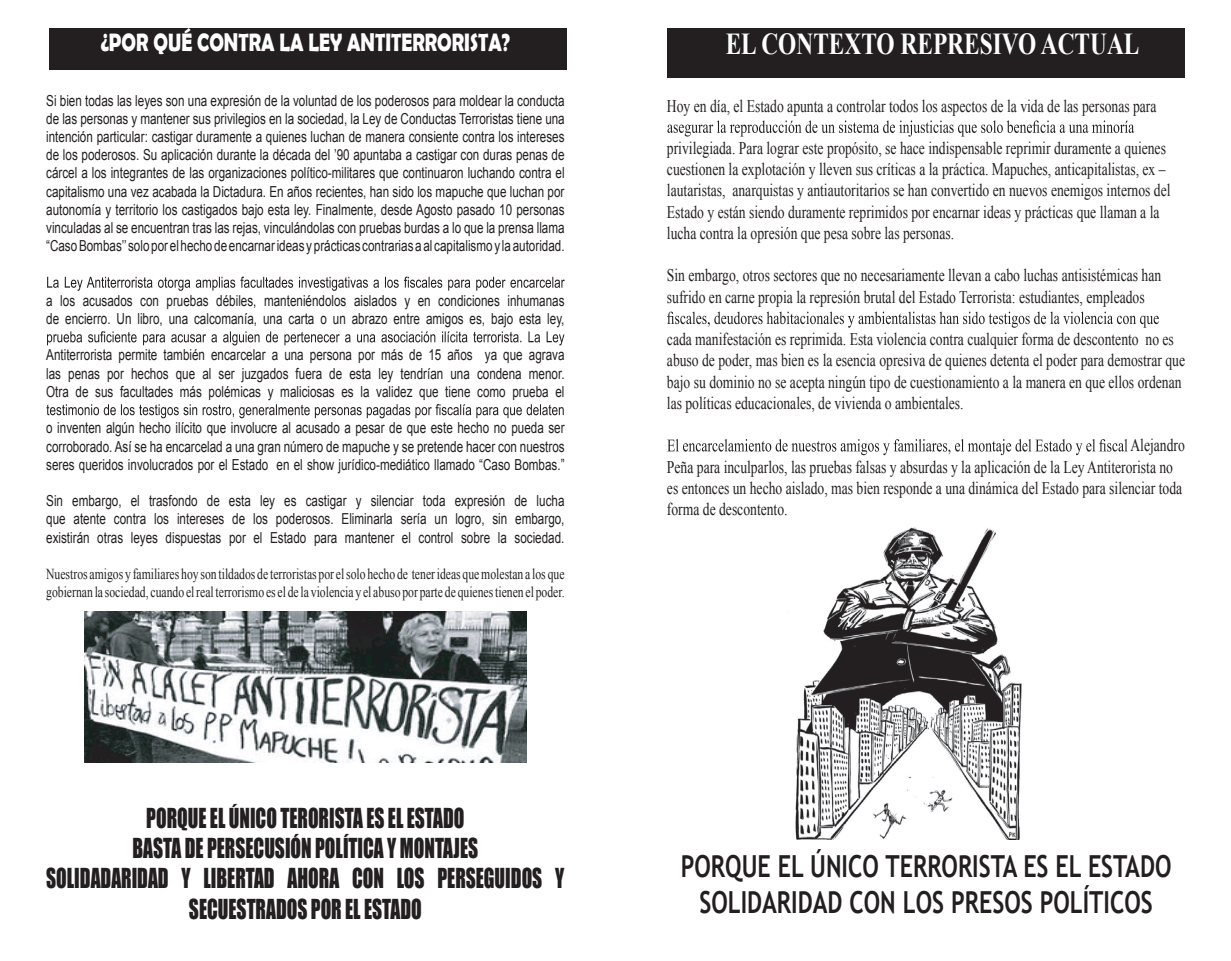
<style>
.page{position:relative;width:1231px;height:961px;background:#fff}
.page>*{position:absolute;margin:0;border:0;box-sizing:border-box;transform-origin:0 0}
.t1{font:700 30.3px/36.5px "Trebuchet MS";color:#231f20;text-align:center;scale:.77 1}
.t2{font:700 30.3px "Times New Roman";color:#fff;scale:.77 1}
.t3{font:25.2px/30.3px "Impact";color:#231f20;text-align:center;scale:.77 1}
.t4{font:700 25.2px "Berlin Sans FB Demi";color:#fff;scale:.77 1}
.t5{font:17.7px/21.3px "Times New Roman";color:#231f20;scale:.77 1}
.t6{font:15.15px/18.1px "Arial";color:#231f20;text-align:justify;scale:.77 1}
.t7{font:15.15px/18.1px "Times New Roman";color:#231f20;scale:.77 1}
</style>
<div class="page">
<img style="left:85px;top:611px;width:441px;height:151px">
<img style="left:795px;top:527px;width:227px;height:312px">
<div style="left:49px;top:28px;width:517px;height:42px;background:#231f20"></div>
<div style="left:667px;top:29px;width:517px;height:49px;background:#231f20"></div>
<svg style="left:47px;top:276px;width:517px;height:15px"></svg>
<svg style="left:47px;top:331px;width:517px;height:14px"></svg>
<svg style="left:46px;top:404px;width:518px;height:14px"></svg>
<svg style="left:667px;top:120px;width:467px;height:17px"></svg>
<svg style="left:667px;top:311px;width:491px;height:17px"></svg>
<svg style="left:667px;top:439px;width:460px;height:16px"></svg>
<h2 class="t4" style="left:101px;top:28px;width:533px">¿POR QUÉ CONTRA LA LEY ANTITERRORISTA?</h2>
<p class="t6" style="left:46px;top:91px;width:675px">Si bien todas las leyes son una expresión de la voluntad de los poderosos para moldear la conducta de las personas y mantener sus privilegios en la sociedad, la Ley de Conductas Terroristas tiene una intención particular: castigar duramente a quienes luchan de manera consiente contra los intereses de los poderosos. Su aplicación durante la década del ’90 apuntaba a castigar con duras penas de cárcel a los integrantes de las organizaciones político-militares que continuaron luchando contra el capitalismo una vez acabada la Dictadura. En años recientes, han sido los mapuche que luchan por autonomía y territorio los castigados bajo esta ley. Finalmente, desde Agosto pasado 10 personas vinculadas al se encuentran tras las rejas, vinculándolas con pruebas burdas a lo que la prensa llama “CasoBombas’’solo por el hecho de encarnarideas y prácticas contrarias a al capitalismo y la autoridad.</p>
<p class="t6" style="left:46px;top:291px;width:674px">a los acusados con pruebas débiles, manteniéndolos aislados y en condiciones inhumanas de encierro. Un libro, una calcomanía, una carta o un abrazo entre amigos es, bajo esta ley,</p>
<p class="t6" style="left:46px;top:346px;width:674px">Antiterrorista permite también encarcelar a una persona por más de 15 años ya que agrava las penas por hechos que al ser juzgados fuera de esta ley tendrían una condena menor.<br>Otra de sus facultades más polémicas y maliciosas es la validez que tiene como prueba el</p>
<p class="t6" style="left:46px;top:419px;width:675px">o inventen algún hecho ilícito que involucre al acusado a pesar de que este hecho no pueda ser corroborado. Así se ha encarcelad a una gran número de mapuche y se pretende hacer con nuestros seres queridos involucrados por el Estado en el show jurídico-mediático llamado “Caso Bombas.”</p>
<p class="t6" style="left:46px;top:492px;width:674px">Sin embargo, el trasfondo de esta ley es castigar y silenciar toda expresión de lucha que atente contra los intereses de los poderosos. Eliminarla sería un logro, sin embargo, existirán otras leyes dispuestas por el Estado para mantener el control sobre la sociedad.</p>
<p class="t7" style="left:46px;top:564px;width:674px">Nuestros amigos y familiares hoy son tildados de terroristas por elsolo hecho de tenerideas quemolestan a los que gobiernan la sociedad, cuando elreal terrorismo es el de la violencia y el abuso por parte de quienestienen el poder.</p>
<h2 class="t3" style="left:46px;top:802px;width:674px">PORQUE EL ÚNICO TERORISTA ES EL ESTADO<br>BASTA DE PERSECUSIÓN POLÍTICA Y MONTAJES<br>SOLIDADARIDAD Y LIBERTAD AHORA CON LOS PERSEGUIDOS Y SECUESTRADOS POR EL ESTADO</h2>
<h1 class="t2" style="left:725px;top:23px;width:539px">EL CONTEXTO REPRESIVO ACTUAL</h1>
<p class="t5" style="left:667px;top:95px;width:637px">Hoy en día, el Estado apunta a controlar todos los aspectos de la vida de las personas para</p>
<p class="t5" style="left:667px;top:137px;width:655px">privilegiada. Para lograr este propósito, se hace indispensable reprimir duramente a quienes cuestionen la explotación y lleven sus críticas a la práctica. Mapuches, anticapitalistas, ex – lautaristas, anarquistas y antiautoritarios se han convertido en nuevos enemigos internos del Estado y están siendo duramente reprimidos por encarnar ideas y prácticas que llaman a la lucha contra la opresión que pesa sobre las personas.</p>
<p class="t5" style="left:667px;top:264px;width:643px">Sin embargo, otros sectores que no necesariamente llevan a cabo luchas antisistémicas han sufrido en carne propia la represión brutal del Estado Terrorista: estudiantes, empleados</p>
<p class="t5" style="left:667px;top:328px;width:674px">cada manifestación es reprimida. Esta violencia contra cualquier forma de descontento no es abuso de poder, mas bien es la esencia opresiva de quienes detenta el poder para demostrar que bajo su dominio no se acepta ningún tipo de cuestionamiento a la manera en que ellos ordenan las políticas educacionales, de vivienda o ambientales.</p>
<p class="t5" style="left:667px;top:434px;width:674px;text-indent:463px">Alejandro Peña para inculparlos, las pruebas falsas y absurdas y la aplicación de la Ley Antiterorista no es entonces un hecho aislado, mas bien responde a una dinámica del Estado para silenciar toda forma de descontento.</p>
<h1 class="t1" style="left:681px;top:847px;width:639px">PORQUE EL ÚNICO TERRORISTA ES EL ESTADO<br>SOLIDARIDAD CON LOS PRESOS POLÍTICOS</h1>
</div>
